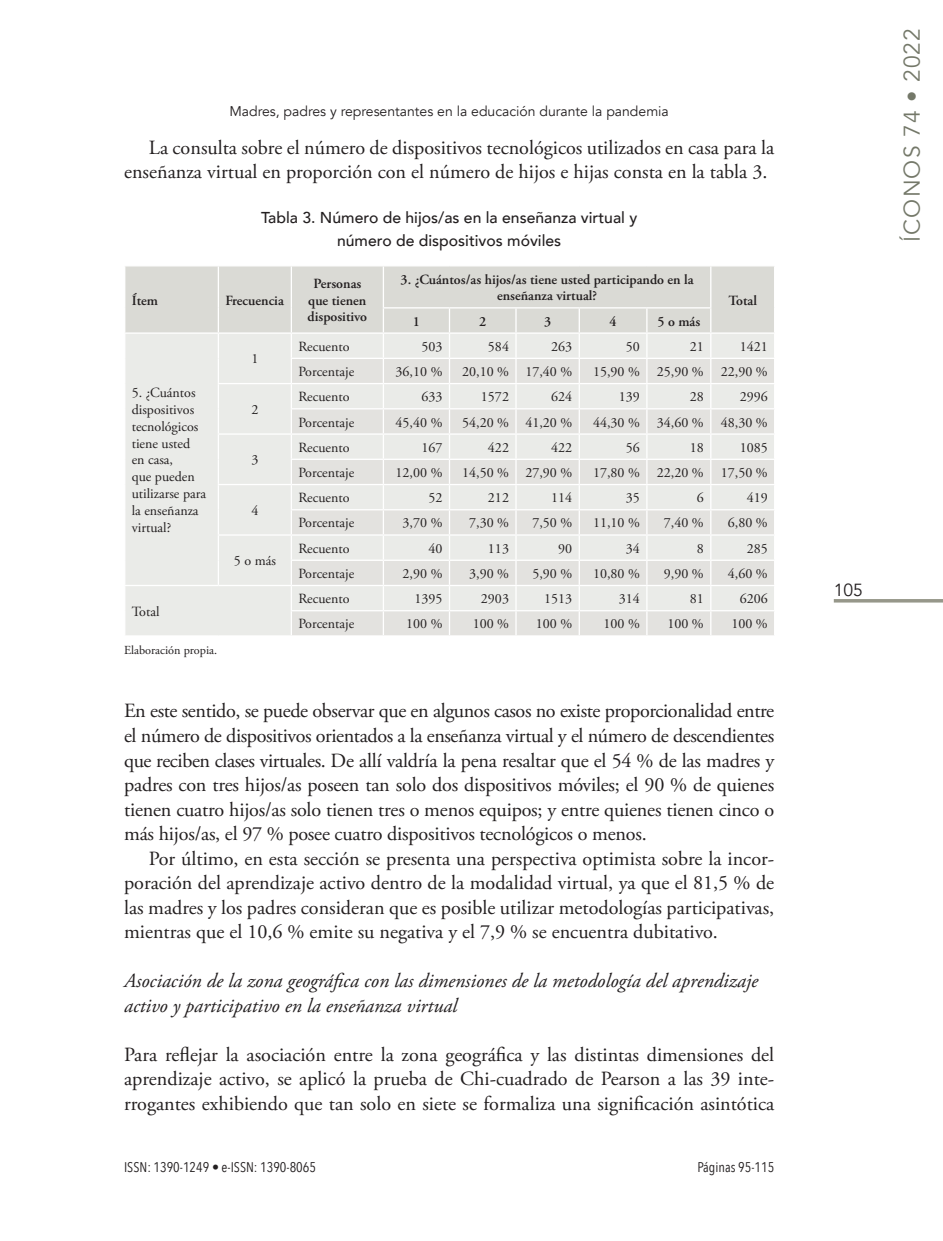
<style>
.page{position:relative;width:943px;height:1241px;background:#fff}
.page>*{position:absolute;margin:0;border:0;box-sizing:border-box;transform-origin:0 0}
.t1{font:22.75px "Avenir";letter-spacing:.05em;color:#747869}
.texto{font:20.12px/24.5px "Adobe Garamond Pro";color:#231f20;text-align:justify}
.sub_subtitulo{font:italic 20.12px/24.5px "Adobe Garamond Pro";color:#231f20}
.t2{font:17.5px "Avenir";color:#231f20}
.titulos_graficos{font:500 15.75px/23.4px "Avenir";color:#231f20;text-align:center}
.t3{font:14px/16.8px "Adobe Garamond Pro";color:#231f20}
.t4{font:600 14px/16.8px "Adobe Garamond Pro";color:#231f20;text-align:center}
.t5{font:14px "Avenir";color:#231f20}
.t6{font:14px "Avenir Next Condensed";color:#231f20}
.fuentes_graficos{font:12.25px "Adobe Garamond Pro";color:#231f20}
</style>
<div class="page">
<hr style="left:833px;top:599px;width:110px;height:3px;background:#96978a">
<svg style="left:125px;top:266px;width:649px;height:369px;background:#e7e7e4"></svg>
<hr style="left:291px;top:408px;width:92px;height:1px;background:#fff">
<hr style="left:383px;top:408px;width:66px;height:1px;background:#fff">
<hr style="left:449px;top:408px;width:67px;height:1px;background:#fff">
<hr style="left:516px;top:408px;width:63px;height:1px;background:#fff">
<hr style="left:579px;top:408px;width:68px;height:1px;background:#fff">
<hr style="left:647px;top:408px;width:63px;height:1px;background:#fff">
<hr style="left:710px;top:408px;width:65px;height:1px;background:#fff">
<hr style="left:291px;top:433px;width:92px;height:1px;background:#fff">
<hr style="left:383px;top:433px;width:66px;height:1px;background:#fff">
<hr style="left:449px;top:433px;width:67px;height:1px;background:#fff">
<hr style="left:516px;top:433px;width:63px;height:1px;background:#fff">
<hr style="left:579px;top:433px;width:68px;height:1px;background:#fff">
<hr style="left:647px;top:433px;width:63px;height:1px;background:#fff">
<hr style="left:710px;top:433px;width:65px;height:1px;background:#fff">
<p class="t5" style="left:229px;top:103px;width:441px">Madres, padres y representantes en la educación durante la pandemia</p>
<p class="texto" style="left:124px;top:136px;width:651px;text-indent:25px">La consulta sobre el número de dispositivos tecnológicos utilizados en casa para la enseñanza virtual en proporción con el número de hijos e hijas consta en la tabla 3.</p>
<p class="titulos_graficos" style="left:261px;top:205px;width:378px">Tabla 3. Número de hijos/as en la enseñanza virtual y número de dispositivos móviles</p>
<p class="t4" style="left:132px;top:292px;width:26px">Ítem</p>
<p class="t4" style="left:225px;top:292px;width:60px">Frecuencia</p>
<p class="t4" style="left:307px;top:275px;width:61px">Personas que tienen dispositivo</p>
<p class="t4" style="left:400px;top:271px;width:295px">3. ¿Cuántos/as hijos/as tiene usted participando en la enseñanza virtual?</p>
<p class="t4" style="left:413px;top:313px;width:9px">1</p>
<p class="t4" style="left:479px;top:313px;width:9px">2</p>
<p class="t4" style="left:544px;top:313px;width:9px">3</p>
<p class="t4" style="left:609px;top:313px;width:9px">4</p>
<p class="t4" style="left:657px;top:313px;width:44px">5 o más</p>
<p class="t4" style="left:728px;top:292px;width:30px">Total</p>
<p class="t3" style="left:132px;top:385px;width:76px">5. ¿Cuántos dispositivos tecnológicos tiene usted en casa,<br>que pueden utilizarse para la enseñanza virtual?</p>
<p class="t3" style="left:132px;top:603px;width:29px">Total</p>
<p class="fuentes_graficos" style="left:124px;top:643px;width:95px">Elaboración propia.</p>
<p class="t3" style="left:251px;top:351px;width:8px">1</p>
<p class="t3" style="left:251px;top:401px;width:8px">2</p>
<p class="t3" style="left:251px;top:452px;width:8px">3</p>
<p class="t3" style="left:251px;top:502px;width:8px">4</p>
<p class="t3" style="left:234px;top:553px;width:43px">5 o más</p>
<p class="t3" style="left:298px;top:338px;width:53px">Recuento</p>
<p class="t3" style="left:421px;top:338px;width:22px">503</p>
<p class="t3" style="left:488px;top:338px;width:22px">584</p>
<p class="t3" style="left:551px;top:338px;width:22px">263</p>
<p class="t3" style="left:626px;top:338px;width:15px">50</p>
<p class="t3" style="left:689px;top:338px;width:15px">21</p>
<p class="t3" style="left:739px;top:338px;width:29px">1421</p>
<p class="t3" style="left:298px;top:363px;width:57px">Porcentaje</p>
<p class="t3" style="left:395px;top:363px;width:48px">36,10 %</p>
<p class="t3" style="left:462px;top:363px;width:48px">20,10 %</p>
<p class="t3" style="left:525px;top:363px;width:48px">17,40 %</p>
<p class="t3" style="left:593px;top:363px;width:48px">15,90 %</p>
<p class="t3" style="left:657px;top:363px;width:48px">25,90 %</p>
<p class="t3" style="left:720px;top:363px;width:48px">22,90 %</p>
<p class="t3" style="left:298px;top:389px;width:53px">Recuento</p>
<p class="t3" style="left:421px;top:389px;width:22px">633</p>
<p class="t3" style="left:481px;top:389px;width:29px">1572</p>
<p class="t3" style="left:551px;top:389px;width:22px">624</p>
<p class="t3" style="left:619px;top:389px;width:22px">139</p>
<p class="t3" style="left:689px;top:389px;width:15px">28</p>
<p class="t3" style="left:739px;top:389px;width:29px">2996</p>
<p class="t3" style="left:298px;top:414px;width:57px">Porcentaje</p>
<p class="t3" style="left:395px;top:414px;width:48px">45,40 %</p>
<p class="t3" style="left:462px;top:414px;width:48px">54,20 %</p>
<p class="t3" style="left:525px;top:414px;width:48px">41,20 %</p>
<p class="t3" style="left:593px;top:414px;width:48px">44,30 %</p>
<p class="t3" style="left:657px;top:414px;width:48px">34,60 %</p>
<p class="t3" style="left:720px;top:414px;width:48px">48,30 %</p>
<p class="t3" style="left:298px;top:439px;width:53px">Recuento</p>
<p class="t3" style="left:421px;top:439px;width:22px">167</p>
<p class="t3" style="left:488px;top:439px;width:22px">422</p>
<p class="t3" style="left:551px;top:439px;width:22px">422</p>
<p class="t3" style="left:626px;top:439px;width:15px">56</p>
<p class="t3" style="left:689px;top:439px;width:15px">18</p>
<p class="t3" style="left:739px;top:439px;width:29px">1085</p>
<p class="t3" style="left:298px;top:464px;width:57px">Porcentaje</p>
<p class="t3" style="left:395px;top:464px;width:48px">12,00 %</p>
<p class="t3" style="left:462px;top:464px;width:48px">14,50 %</p>
<p class="t3" style="left:525px;top:464px;width:48px">27,90 %</p>
<p class="t3" style="left:593px;top:464px;width:48px">17,80 %</p>
<p class="t3" style="left:657px;top:464px;width:48px">22,20 %</p>
<p class="t3" style="left:720px;top:464px;width:48px">17,50 %</p>
<p class="t3" style="left:298px;top:490px;width:53px">Recuento</p>
<p class="t3" style="left:428px;top:490px;width:15px">52</p>
<p class="t3" style="left:488px;top:490px;width:22px">212</p>
<p class="t3" style="left:551px;top:490px;width:22px">114</p>
<p class="t3" style="left:626px;top:490px;width:15px">35</p>
<p class="t3" style="left:696px;top:490px;width:8px">6</p>
<p class="t3" style="left:746px;top:490px;width:22px">419</p>
<p class="t3" style="left:298px;top:515px;width:57px">Porcentaje</p>
<p class="t3" style="left:402px;top:515px;width:41px">3,70 %</p>
<p class="t3" style="left:469px;top:515px;width:41px">7,30 %</p>
<p class="t3" style="left:532px;top:515px;width:41px">7,50 %</p>
<p class="t3" style="left:593px;top:515px;width:48px">11,10 %</p>
<p class="t3" style="left:664px;top:515px;width:41px">7,40 %</p>
<p class="t3" style="left:727px;top:515px;width:41px">6,80 %</p>
<p class="t3" style="left:298px;top:540px;width:53px">Recuento</p>
<p class="t3" style="left:428px;top:540px;width:15px">40</p>
<p class="t3" style="left:488px;top:540px;width:22px">113</p>
<p class="t3" style="left:558px;top:540px;width:15px">90</p>
<p class="t3" style="left:626px;top:540px;width:15px">34</p>
<p class="t3" style="left:696px;top:540px;width:8px">8</p>
<p class="t3" style="left:746px;top:540px;width:22px">285</p>
<p class="t3" style="left:298px;top:565px;width:57px">Porcentaje</p>
<p class="t3" style="left:402px;top:565px;width:41px">2,90 %</p>
<p class="t3" style="left:469px;top:565px;width:41px">3,90 %</p>
<p class="t3" style="left:532px;top:565px;width:41px">5,90 %</p>
<p class="t3" style="left:593px;top:565px;width:48px">10,80 %</p>
<p class="t3" style="left:664px;top:565px;width:41px">9,90 %</p>
<p class="t3" style="left:727px;top:565px;width:41px">4,60 %</p>
<p class="t3" style="left:298px;top:590px;width:53px">Recuento</p>
<p class="t3" style="left:414px;top:590px;width:29px">1395</p>
<p class="t3" style="left:481px;top:590px;width:29px">2903</p>
<p class="t3" style="left:544px;top:590px;width:29px">1513</p>
<p class="t3" style="left:619px;top:590px;width:22px">314</p>
<p class="t3" style="left:689px;top:590px;width:15px">81</p>
<p class="t3" style="left:739px;top:590px;width:29px">6206</p>
<p class="t3" style="left:298px;top:616px;width:57px">Porcentaje</p>
<p class="t3" style="left:406px;top:616px;width:38px">100 %</p>
<p class="t3" style="left:472px;top:616px;width:38px">100 %</p>
<p class="t3" style="left:536px;top:616px;width:38px">100 %</p>
<p class="t3" style="left:603px;top:616px;width:38px">100 %</p>
<p class="t3" style="left:667px;top:616px;width:38px">100 %</p>
<p class="t3" style="left:731px;top:616px;width:38px">100 %</p>
<p class="texto" style="left:124px;top:699px;width:651px">En este sentido, se puede observar que en algunos casos no existe proporcionalidad entre el número de dispositivos orientados a la enseñanza virtual y el número de descendientes que reciben clases virtuales. De allí valdría la pena resaltar que el 54 % de las madres y padres con tres hijos/as poseen tan solo dos dispositivos móviles; el 90 % de quienes tienen cuatro hijos/as solo tienen tres o menos equipos; y entre quienes tienen cinco o más hijos/as, el 97 % posee cuatro dispositivos tecnológicos o menos.</p>
<p class="texto" style="left:124px;top:846px;width:651px;text-indent:25px">Por último, en esta sección se presenta una perspectiva optimista sobre la incor&shy;poración del aprendizaje activo dentro de la modalidad virtual, ya que el 81,5 % de las madres y los padres consideran que es posible utilizar metodologías participativas, mientras que el 10,6 % emite su negativa y el 7,9 % se encuentra dubitativo.</p>
<p class="sub_subtitulo" style="left:124px;top:968px;width:635px">Asociación de la zona geográfica con las dimensiones de la metodología del aprendizaje activo y participativo en la enseñanza virtual</p>
<p class="texto" style="left:124px;top:1042px;width:651px">Para reflejar la asociación entre la zona geográfica y las distintas dimensiones del aprendizaje activo, se aplicó la prueba de Chi-cuadrado de Pearson a las 39 inte&shy;rrogantes exhibiendo que tan solo en siete se formaliza una significación asintótica</p>
<p class="t6" style="left:124px;top:1154px;width:193px">ISSN: 1390-1249 • e-ISSN: 1390-8065</p>
<p class="t6" style="left:697px;top:1154px;width:78px">Páginas 95-115</p>
<p class="t1" style="left:898px;top:242px;width:215px;rotate:-90deg">ÍCONOS 74 • 2022</p>
<p class="t2" style="left:833px;top:579px;width:31px">105</p>
</div>
